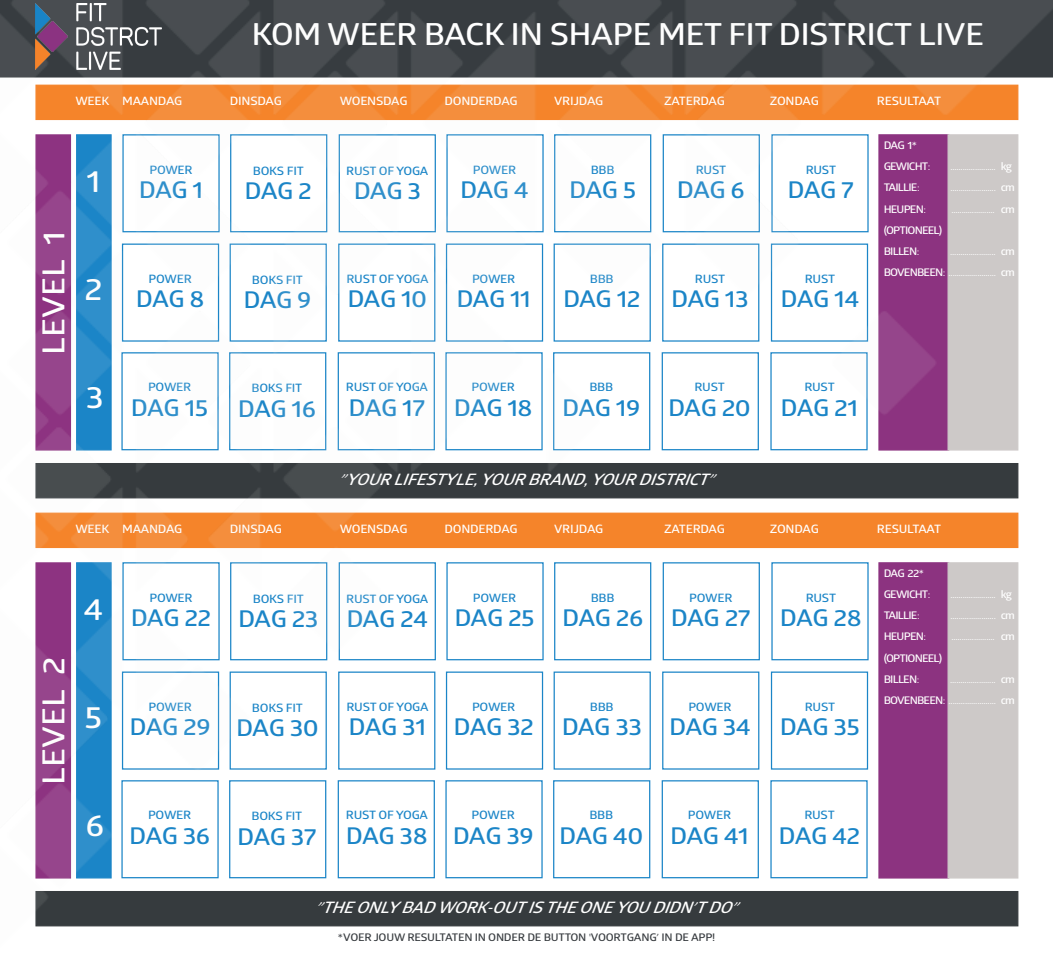
<style>
.page{position:relative;width:1053px;height:957px;background:#fff}
.page>*{position:absolute;margin:0;border:0;box-sizing:border-box;transform-origin:0 0}
.t1{font:30.5px "Glober Semi Bold Free";letter-spacing:-.02em;color:#fff;scale:1.12 1}
.t2{font:23.12px "Glober Semi Bold Free";letter-spacing:-.02em;color:#1b85c7;scale:1.12 1}
.t3{font:italic 15.75px "Glober Semi Bold Free";color:#fff;scale:1.12 1}
.t4{font:11.5px "Glober Semi Bold Free";letter-spacing:-.02em;color:#1b85c7;scale:1.12 1}
.t5{font:11.5px "Glober Semi Bold Free";letter-spacing:-.02em;color:#fff;scale:1.12 1}
.t6{font:300 10.5px/21.2px "Calibri";color:#fff;scale:1.12 1}
.t7{font:10.5px/21.2px "Glober Semi Bold Free";letter-spacing:-.07em;color:#fff;scale:1.12 1}
.t8{font:10.5px "Glober Semi Bold Free";letter-spacing:-.02em;color:#373b3f;scale:1.12 1}
.s1{font-family:"Calibri";font-weight:300}
.s2{font-family:"Glober Semi Bold Free";font-weight:400}
</style>
<div class="page">
<img style="left:0;top:0;width:1052px;height:927px">
<img style="left:35px;top:4px;width:126px;height:65px">
<h1 class="t1" style="left:251px;top:13px;width:655px">KOM WEER BACK IN SHAPE MET FIT DISTRICT LIVE</h1>
<p class="t5" style="left:75px;top:93px;width:97px">WEEK MAANDAG</p>
<p class="t5" style="left:230px;top:93px;width:48px">DINSDAG</p>
<p class="t5" style="left:340px;top:93px;width:62px">WOENSDAG</p>
<p class="t5" style="left:444px;top:93px;width:67px">DONDERDAG</p>
<p class="t5" style="left:554px;top:93px;width:45px">VRIJDAG</p>
<p class="t5" style="left:664px;top:93px;width:56px">ZATERDAG</p>
<p class="t5" style="left:769px;top:93px;width:45px">ZONDAG</p>
<p class="t5" style="left:876px;top:93px;width:59px">RESULTAAT</p>
<h1 class="t1" style="left:32px;top:355px;width:112px;rotate:-90deg">LEVEL 1</h1>
<h1 class="t1" style="left:86px;top:160px;width:14px">1</h1>
<h1 class="t1" style="left:84px;top:267px;width:18px">2</h1>
<p class="t4" style="left:149px;top:162px;width:40px">POWER</p>
<h2 class="t2" style="left:139px;top:174px;width:59px">DAG 1</h2>
<p class="t4" style="left:148px;top:271px;width:40px">POWER</p>
<h2 class="t2" style="left:136px;top:283px;width:63px">DAG 8</h2>
<h1 class="t1" style="left:86px;top:375px;width:17px">3</h1>
<p class="t4" style="left:148px;top:379px;width:40px">POWER</p>
<h2 class="t2" style="left:131px;top:391px;width:71px">DAG 15</h2>
<p class="t4" style="left:253px;top:163px;width:47px">BOKS FIT</p>
<h2 class="t2" style="left:244px;top:175px;width:62px">DAG 2</h2>
<p class="t4" style="left:346px;top:163px;width:75px">RUST OF YOGA</p>
<h2 class="t2" style="left:353px;top:175px;width:62px">DAG 3</h2>
<p class="t4" style="left:473px;top:162px;width:40px">POWER</p>
<h2 class="t2" style="left:460px;top:174px;width:63px">DAG 4</h2>
<p class="t4" style="left:252px;top:272px;width:47px">BOKS FIT</p>
<h2 class="t2" style="left:243px;top:284px;width:62px">DAG 9</h2>
<p class="t4" style="left:346px;top:271px;width:75px">RUST OF YOGA</p>
<h2 class="t2" style="left:347px;top:283px;width:73px">DAG 10</h2>
<p class="t4" style="left:472px;top:271px;width:40px">POWER</p>
<h2 class="t2" style="left:456px;top:283px;width:68px">DAG 11</h2>
<p class="t4" style="left:251px;top:380px;width:47px">BOKS FIT</p>
<h2 class="t2" style="left:238px;top:392px;width:71px">DAG 16</h2>
<p class="t4" style="left:346px;top:379px;width:75px">RUST OF YOGA</p>
<h2 class="t2" style="left:348px;top:391px;width:70px">DAG 17</h2>
<p class="t4" style="left:471px;top:379px;width:40px">POWER</p>
<h2 class="t2" style="left:453px;top:391px;width:72px">DAG 18</h2>
<p class="t4" style="left:590px;top:162px;width:23px">BBB</p>
<h2 class="t2" style="left:569px;top:174px;width:61px">DAG 5</h2>
<p class="t4" style="left:695px;top:162px;width:29px">RUST</p>
<h2 class="t2" style="left:676px;top:174px;width:62px">DAG 6</h2>
<p class="t4" style="left:590px;top:271px;width:23px">BBB</p>
<h2 class="t2" style="left:563px;top:283px;width:71px">DAG 12</h2>
<p class="t4" style="left:694px;top:271px;width:29px">RUST</p>
<h2 class="t2" style="left:671px;top:283px;width:71px">DAG 13</h2>
<p class="t4" style="left:589px;top:379px;width:23px">BBB</p>
<h2 class="t2" style="left:562px;top:391px;width:71px">DAG 19</h2>
<p class="t4" style="left:694px;top:379px;width:29px">RUST</p>
<h2 class="t2" style="left:668px;top:391px;width:75px">DAG 20</h2>
<p class="t4" style="left:805px;top:162px;width:29px">RUST</p>
<h2 class="t2" style="left:787px;top:174px;width:61px">DAG 7</h2>
<p class="t4" style="left:804px;top:271px;width:29px">RUST</p>
<h2 class="t2" style="left:780px;top:283px;width:72px">DAG 14</h2>
<p class="t7" style="left:883px;top:134px;width:43px">DAG 1<span class="s1">*<br></span>GEWICHT<span class="s1">:</span></p>
<p class="t6" style="left:949px;top:156px;width:57px">...................... <span class="s2">kg</span></p>
<p class="t7" style="left:883px;top:177px;width:34px">TAILLIE<span class="s1">:</span></p>
<p class="t6" style="left:950px;top:177px;width:59px">...................... <span class="s2">cm</span></p>
<p class="t7" style="left:883px;top:198px;width:39px">HEUPEN<span class="s1">:</span></p>
<p class="t6" style="left:950px;top:198px;width:41px">.....................</p>
<p class="t7" style="left:883px;top:219px;width:54px">(OPTIONEEL)<br>BILLEN<span class="s1">:</span></p>
<p class="t6" style="left:883px;top:241px;width:119px;text-indent:66px">......................<br><span class="s2">BOVENBEEN</span>: ....................... <span class="s2">cm</span></p>
<p class="t7" style="left:1000px;top:198px;width:14px">cm</p>
<p class="t7" style="left:1000px;top:240px;width:14px">cm</p>
<p class="t4" style="left:804px;top:379px;width:29px">RUST</p>
<h2 class="t2" style="left:780px;top:391px;width:71px">DAG 21</h2>
<h3 class="t3" style="left:338px;top:468px;width:343px"><span class="s1">”</span>YOURLIFESTYLE,YOURBRAND,YOURDISTRICT<span class="s1">”</span></h3>
<p class="t5" style="left:75px;top:520px;width:97px">WEEK MAANDAG</p>
<p class="t5" style="left:230px;top:520px;width:48px">DINSDAG</p>
<p class="t5" style="left:340px;top:520px;width:62px">WOENSDAG</p>
<p class="t5" style="left:444px;top:520px;width:67px">DONDERDAG</p>
<p class="t5" style="left:554px;top:520px;width:45px">VRIJDAG</p>
<p class="t5" style="left:664px;top:520px;width:56px">ZATERDAG</p>
<p class="t5" style="left:769px;top:520px;width:45px">ZONDAG</p>
<p class="t5" style="left:876px;top:520px;width:59px">RESULTAAT</p>
<h1 class="t1" style="left:32px;top:784px;width:116px;rotate:-90deg">LEVEL 2</h1>
<h1 class="t1" style="left:84px;top:588px;width:19px">4</h1>
<p class="t4" style="left:149px;top:589px;width:40px">POWER</p>
<h2 class="t2" style="left:131px;top:601px;width:74px">DAG 22</h2>
<h1 class="t1" style="left:85px;top:695px;width:17px">5</h1>
<p class="t4" style="left:148px;top:698px;width:40px">POWER</p>
<h2 class="t2" style="left:129px;top:710px;width:74px">DAG 29</h2>
<h1 class="t1" style="left:85px;top:803px;width:18px">6</h1>
<p class="t4" style="left:148px;top:807px;width:40px">POWER</p>
<h2 class="t2" style="left:129px;top:819px;width:74px">DAG 36</h2>
<p class="t4" style="left:253px;top:590px;width:47px">BOKS FIT</p>
<h2 class="t2" style="left:238px;top:602px;width:73px">DAG 23</h2>
<p class="t4" style="left:252px;top:699px;width:47px">BOKS FIT</p>
<h2 class="t2" style="left:236px;top:711px;width:75px">DAG 30</h2>
<p class="t4" style="left:251px;top:808px;width:47px">BOKS FIT</p>
<h2 class="t2" style="left:237px;top:820px;width:73px">DAG 37</h2>
<p class="t4" style="left:346px;top:590px;width:75px">RUST OF YOGA</p>
<h2 class="t2" style="left:346px;top:602px;width:75px">DAG 24</h2>
<p class="t4" style="left:473px;top:589px;width:40px">POWER</p>
<h2 class="t2" style="left:454px;top:601px;width:73px">DAG 25</h2>
<p class="t4" style="left:346px;top:698px;width:75px">RUST OF YOGA</p>
<h2 class="t2" style="left:348px;top:710px;width:71px">DAG 31</h2>
<p class="t4" style="left:472px;top:698px;width:40px">POWER</p>
<h2 class="t2" style="left:453px;top:710px;width:73px">DAG 32</h2>
<p class="t4" style="left:590px;top:589px;width:23px">BBB</p>
<h2 class="t2" style="left:562px;top:601px;width:74px">DAG 26</h2>
<p class="t4" style="left:689px;top:589px;width:40px">POWER</p>
<h2 class="t2" style="left:671px;top:601px;width:73px">DAG 27</h2>
<p class="t4" style="left:590px;top:698px;width:23px">BBB</p>
<h2 class="t2" style="left:561px;top:710px;width:73px">DAG 33</h2>
<p class="t4" style="left:688px;top:698px;width:40px">POWER</p>
<h2 class="t2" style="left:669px;top:710px;width:74px">DAG 34</h2>
<p class="t4" style="left:346px;top:807px;width:75px">RUST OF YOGA</p>
<h2 class="t2" style="left:346px;top:819px;width:74px">DAG 38</h2>
<p class="t4" style="left:471px;top:807px;width:40px">POWER</p>
<h2 class="t2" style="left:452px;top:819px;width:74px">DAG 39</h2>
<p class="t4" style="left:589px;top:807px;width:23px">BBB</p>
<h2 class="t2" style="left:559px;top:819px;width:77px">DAG 40</h2>
<p class="t4" style="left:687px;top:807px;width:40px">POWER</p>
<h2 class="t2" style="left:670px;top:819px;width:72px">DAG 41</h2>
<p class="t4" style="left:805px;top:589px;width:29px">RUST</p>
<h2 class="t2" style="left:779px;top:601px;width:75px">DAG 28</h2>
<p class="t4" style="left:804px;top:698px;width:29px">RUST</p>
<h2 class="t2" style="left:779px;top:710px;width:73px">DAG 35</h2>
<p class="t7" style="left:883px;top:562px;width:43px">DAG 22<span class="s1">*<br></span>GEWICHT<span class="s1">:</span></p>
<p class="t6" style="left:949px;top:584px;width:57px">...................... <span class="s2">kg</span></p>
<p class="t7" style="left:883px;top:604px;width:34px">TAILLIE<span class="s1">:</span></p>
<p class="t6" style="left:950px;top:605px;width:59px">...................... <span class="s2">cm</span></p>
<p class="t7" style="left:883px;top:626px;width:39px">HEUPEN<span class="s1">:</span></p>
<p class="t6" style="left:950px;top:626px;width:41px">.....................</p>
<p class="t7" style="left:883px;top:647px;width:54px">(OPTIONEEL)<br>BILLEN<span class="s1">:</span></p>
<p class="t6" style="left:883px;top:669px;width:119px;text-indent:66px">......................<br><span class="s2">BOVENBEEN</span>: ....................... <span class="s2">cm</span></p>
<p class="t7" style="left:1000px;top:625px;width:14px">cm</p>
<p class="t7" style="left:1000px;top:668px;width:14px">cm</p>
<p class="t4" style="left:804px;top:807px;width:29px">RUST</p>
<h2 class="t2" style="left:778px;top:819px;width:75px">DAG 42</h2>
<h3 class="t3" style="left:315px;top:896px;width:385px"><span class="s1">”</span>THEONLYBADWORK-OUTISTHEONEYOUDIDN<span class="s1">’</span>TDO<span class="s1">”</span></h3>
<p class="t8" style="left:337px;top:929px;width:339px"><span class="s1">*</span>VOER JOUW RESULTATEN IN ONDER DE BUTTON <span class="s1">'</span>VOORTGANG<span class="s1">’</span> IN DE APP!</p>
</div>
